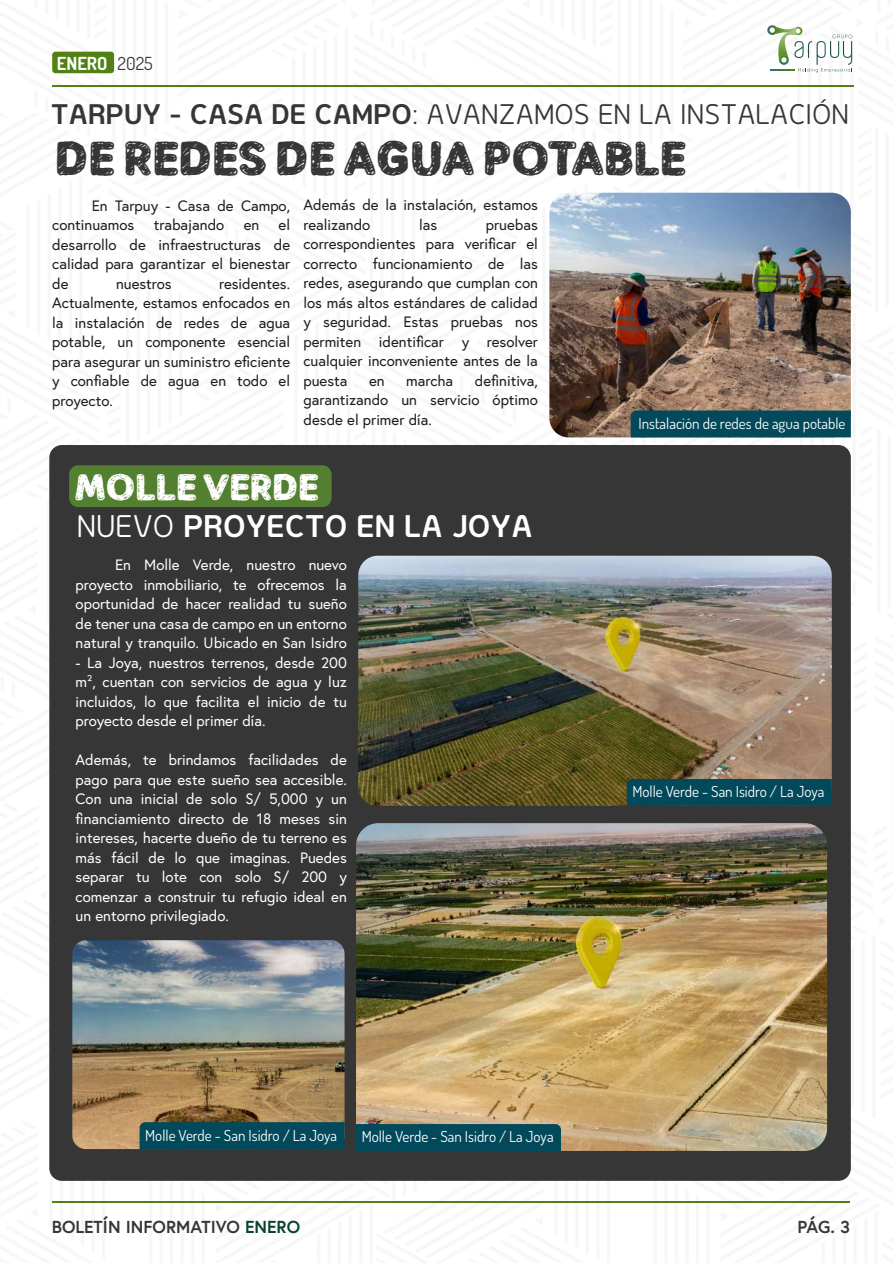
<style>
.page{position:relative;width:893px;height:1263px;background:#fff}
.page>*{position:absolute;margin:0;border:0;box-sizing:border-box;transform-origin:0 0}
.t1{font:700 expanded 46.35px "Mozzart Sketch";color:#363636}
.t2{font:700 expanded 36px "Mozzart Sketch";color:#fff}
.t3{font:600 28.5px "Genius";color:#fff}
.t4{font:25.8px "Genius";color:#363636}
.t5{font:700 18px "Dosis";color:#fff}
.t6{font:700 17.4px "Europa";color:#363636}
.t7{font:15.15px "Dosis";color:#fff}
.t8{font:15px/19.5px "Europa";color:#1d1d1b;text-align:justify}
.t9{font:15px/19.5px "Europa";color:#fff;text-align:justify}
.s1{font-weight:400;color:#363636}
.s2{font-weight:600}
.s3{font-weight:400}
.s4{color:#07432d}
</style>
<div class="page">
<hr style="left:52px;top:1202px;width:797px;height:1px;background:#518115">
<hr style="left:52px;top:85px;width:801px;height:1px;background:#518115">
<div style="left:52px;top:52px;width:62px;height:21px;background:#518115;border-radius:3px"></div>
<svg style="left:767px;top:25px;width:85px;height:47px"></svg>
<div style="left:49px;top:445px;width:802px;height:736px;background:#363636;border-radius:13px"></div>
<img style="left:549px;top:193px;width:302px;height:244px">
<div style="left:631px;top:410px;width:220px;height:27px;background:#01495b"></div>
<div style="left:69px;top:465px;width:263px;height:42px;background:#528030;border-radius:9px"></div>
<img style="left:358px;top:556px;width:474px;height:250px">
<img style="left:356px;top:823px;width:471px;height:328px">
<img style="left:72px;top:940px;width:273px;height:209px">
<div style="left:627px;top:779px;width:205px;height:27px;background:#01495b"></div>
<div style="left:140px;top:1122px;width:205px;height:27px;background:#01495b"></div>
<div style="left:356px;top:1124px;width:205px;height:27px;background:#01495b"></div>
<p class="t5" style="left:57px;top:50px;width:97px">ENERO <span class="s1">2025</span></p>
<h3 class="t4" style="left:51px;top:99px;width:800px"><span class="s2">TARPUY - CASA DE CAMPO</span>: AVANZAMOS EN LA INSTALACIÓN</h3>
<h1 class="t1" style="left:55px;top:131px;width:632px">DE REDES DE AGUA POTABLE</h1>
<p class="t8" style="left:52px;top:196px;width:239px;text-indent:39px">En Tarpuy - Casa de Campo, continuamos</p>
<p class="t8" style="left:52px;top:215px;width:239px;text-indent:226px">el desarrollo de infraestructuras de calidad para garantizar el bienestar de</p>
<p class="t8" style="left:154px;top:215px;width:72px">trabajando</p>
<p class="t8" style="left:244px;top:215px;width:17px">en</p>
<p class="t8" style="left:52px;top:274px;width:239px;text-indent:167px">residentes.<br>Actualmente, estamos enfocados en la instalación de redes de agua potable, un componente esencial para asegurar un suministro eficiente y confiable de agua en todo el proyecto.</p>
<p class="t8" style="left:116px;top:274px;width:57px">nuestros</p>
<p class="t8" style="left:303px;top:195px;width:236px">Además de la instalación, estamos realizando</p>
<p class="t8" style="left:303px;top:215px;width:236px;text-indent:182px">pruebas correspondientes para verificar el correcto funcionamiento de las redes, asegurando que cumplan con los más altos estándares de calidad y seguridad. Estas pruebas nos permiten identificar y resolver cualquier inconveniente antes de la puesta</p>
<p class="t8" style="left:419px;top:215px;width:20px">las</p>
<p class="t8" style="left:303px;top:371px;width:236px;text-indent:171px">definitiva, garantizando un servicio óptimo desde el primer día.</p>
<p class="t8" style="left:369px;top:371px;width:17px">en</p>
<p class="t8" style="left:406px;top:371px;width:49px">marcha</p>
<h2 class="t2" style="left:75px;top:465px;width:245px">MOLLE VERDE</h2>
<h3 class="t3" style="left:77px;top:509px;width:457px"><span class="s3">NUEVO</span> PROYECTO EN LA JOYA</h3>
<p class="t9" style="left:76px;top:555px;width:273px;text-indent:39px">En Molle Verde, nuestro nuevo proyecto inmobiliario, te ofrecemos la oportunidad de hacer realidad tu sueño de tener una casa de campo en un entorno natural y tranquilo. Ubicado en San Isidro</p>
<p class="t9" style="left:76px;top:653px;width:273px">- La Joya, nuestros terrenos, desde 200 m², cuentan con servicios de agua y luz incluidos, lo que facilita el inicio de tu proyecto desde el primer día.</p>
<p class="t9" style="left:76px;top:750px;width:273px">Además, te brindamos facilidades de pago para que este sueño sea accesible.<br>Con una inicial de solo S/ 5,000 y un financiamiento directo de 18 meses sin intereses, hacerte dueño de tu terreno es más fácil de lo que imaginas. Puedes separar tu lote con solo S/ 200 y comenzar a construir tu refugio ideal en un entorno privilegiado.</p>
<p class="t7" style="left:639px;top:413px;width:208px">Instalación de redes de agua potable</p>
<p class="t7" style="left:632px;top:781px;width:193px">Molle Verde - San Isidro / La Joya</p>
<p class="t7" style="left:145px;top:1124px;width:193px">Molle Verde - San Isidro / La Joya</p>
<p class="t7" style="left:362px;top:1126px;width:193px">Molle Verde - San Isidro / La Joya</p>
<p class="t6" style="left:52px;top:1216px;width:250px">BOLETÍN INFORMATIVO <span class="s4">ENERO</span></p>
<p class="t6" style="left:797px;top:1216px;width:54px">PÁG. 3</p>
</div>
